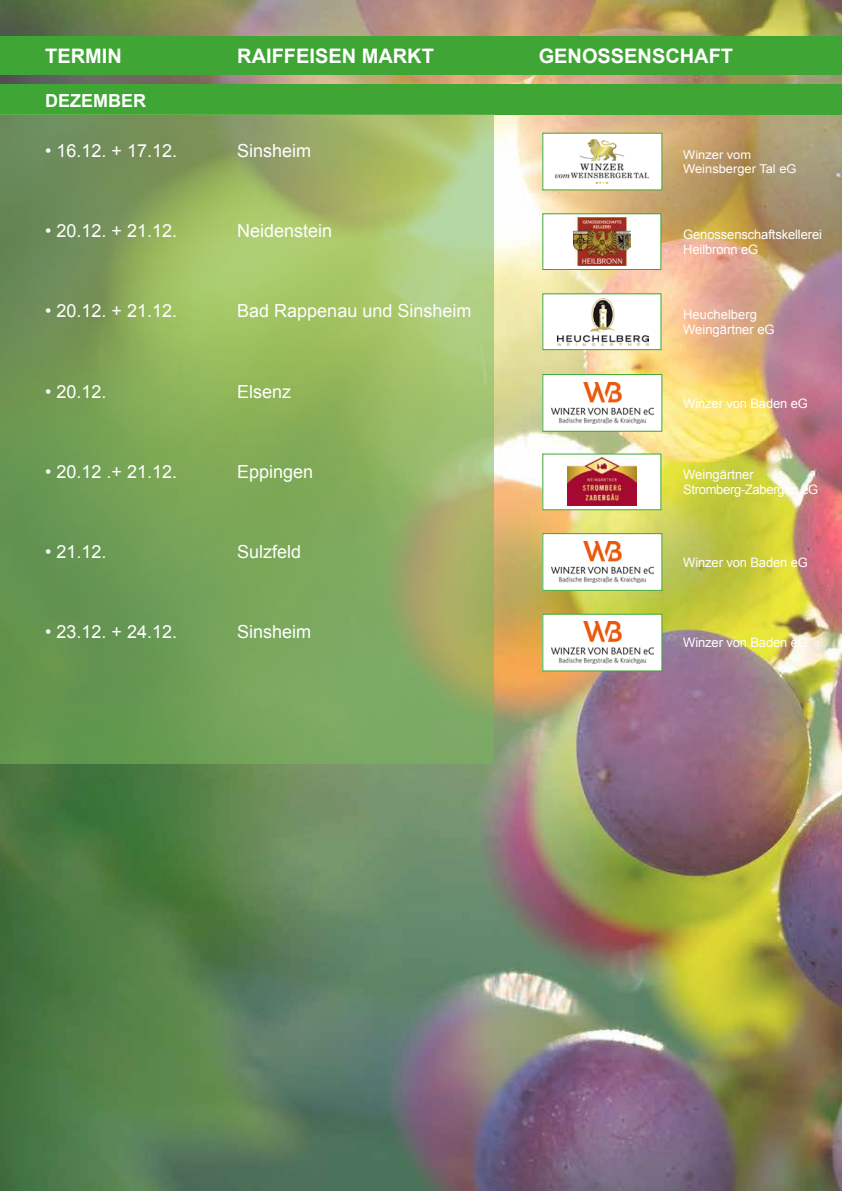
<style>
.page{position:relative;width:842px;height:1191px;background:#fff}
.page>*{position:absolute;margin:0;border:0;box-sizing:border-box;transform-origin:0 0}
.t1{font:700 20px "Arial";color:#fff}
.t2{font:18px "Arial";color:#fff}
.t3{font:700 18px "Arial";color:#fff}
.t4{font:13px/15.6px "Arial";letter-spacing:-.01em;color:#fff}
.t5{font:12.1px/14.6px "Arial";color:#fff;scale:1.06 1}
</style>
<div class="page">
<img style="left:0;top:0;width:842px;height:1191px">
<div style="left:0;top:36px;width:842px;height:38px;background:#3fa535"></div>
<div style="left:0;top:84px;width:842px;height:31px;background:#3fa535"></div>
<svg style="left:0;top:115px;width:493px;height:649px;background:#86aa5f"></svg>
<div style="left:543px;top:294px;width:118px;height:56px;background:#fff"></div>
<img style="left:557px;top:298px;width:91px;height:47px">
<div style="left:542px;top:293px;width:119px;height:57px;border:1px solid #3fa535"></div>
<div style="left:543px;top:374px;width:119px;height:57px;background:#fff"></div>
<img style="left:551px;top:382px;width:102px;height:42px">
<div style="left:542px;top:374px;width:120px;height:58px;border:1px solid #3fa535"></div>
<div style="left:543px;top:533px;width:119px;height:57px;background:#fff"></div>
<img style="left:551px;top:541px;width:102px;height:42px">
<div style="left:542px;top:533px;width:120px;height:58px;border:1px solid #3fa535"></div>
<div style="left:543px;top:614px;width:119px;height:57px;background:#fff"></div>
<img style="left:551px;top:622px;width:102px;height:41px">
<div style="left:542px;top:614px;width:120px;height:57px;border:1px solid #3fa535"></div>
<div style="left:543px;top:133px;width:119px;height:57px;background:#fff"></div>
<img style="left:556px;top:139px;width:93px;height:45px">
<div style="left:542px;top:133px;width:120px;height:57px;border:1px solid #3fa535"></div>
<div style="left:543px;top:214px;width:118px;height:55px;background:#fff"></div>
<img style="left:574px;top:218px;width:56px;height:48px">
<div style="left:542px;top:213px;width:119px;height:57px;border:1px solid #3fa535"></div>
<div style="left:543px;top:454px;width:118px;height:56px;background:#fff"></div>
<img style="left:568px;top:458px;width:68px;height:48px">
<div style="left:542px;top:453px;width:119px;height:57px;border:1px solid #3fa535"></div>
<p class="t1" style="left:45px;top:42px;width:78px">TERMIN</p>
<p class="t1" style="left:237px;top:42px;width:198px">RAIFFEISEN MARKT</p>
<p class="t1" style="left:539px;top:42px;width:196px">GENOSSENSCHAFT</p>
<p class="t3" style="left:45px;top:88px;width:102px">DEZEMBER</p>
<p class="t2" style="left:45px;top:139px;width:133px">• 16.12. + 17.12.</p>
<p class="t2" style="left:237px;top:139px;width:76px">Sinsheim</p>
<p class="t2" style="left:45px;top:219px;width:133px">• 20.12. + 21.12.</p>
<p class="t2" style="left:237px;top:219px;width:97px">Neidenstein</p>
<p class="t2" style="left:45px;top:299px;width:133px">• 20.12. + 21.12.</p>
<p class="t2" style="left:237px;top:299px;width:236px">Bad Rappenau und Sinsheim</p>
<p class="t2" style="left:45px;top:379px;width:63px">• 20.12.</p>
<p class="t2" style="left:237px;top:379px;width:56px">Elsenz</p>
<p class="t2" style="left:45px;top:459px;width:133px">• 20.12 .+ 21.12.</p>
<p class="t2" style="left:237px;top:459px;width:78px">Eppingen</p>
<p class="t2" style="left:45px;top:539px;width:63px">• 21.12.</p>
<p class="t2" style="left:237px;top:539px;width:66px">Sulzfeld</p>
<p class="t2" style="left:45px;top:620px;width:133px">• 23.12. + 24.12.</p>
<p class="t2" style="left:237px;top:620px;width:76px">Sinsheim</p>
<p class="t5" style="left:683px;top:147px;width:108px">Winzer vom<br>Weinsberger Tal eG</p>
<p class="t4" style="left:683px;top:226px;width:140px">Genossenschaftskellerei<br>Heilbronn eG</p>
<p class="t4" style="left:683px;top:306px;width:93px">Heuchelberg<br>Weingärtner eG</p>
<p class="t4" style="left:683px;top:395px;width:126px">Winzer von Baden eG</p>
<p class="t4" style="left:683px;top:466px;width:137px">Weingärtner<br>Stromberg-Zabergäu eG</p>
<p class="t4" style="left:683px;top:554px;width:126px">Winzer von Baden eG</p>
<p class="t4" style="left:683px;top:635px;width:126px">Winzer von Baden eG</p>
</div>
